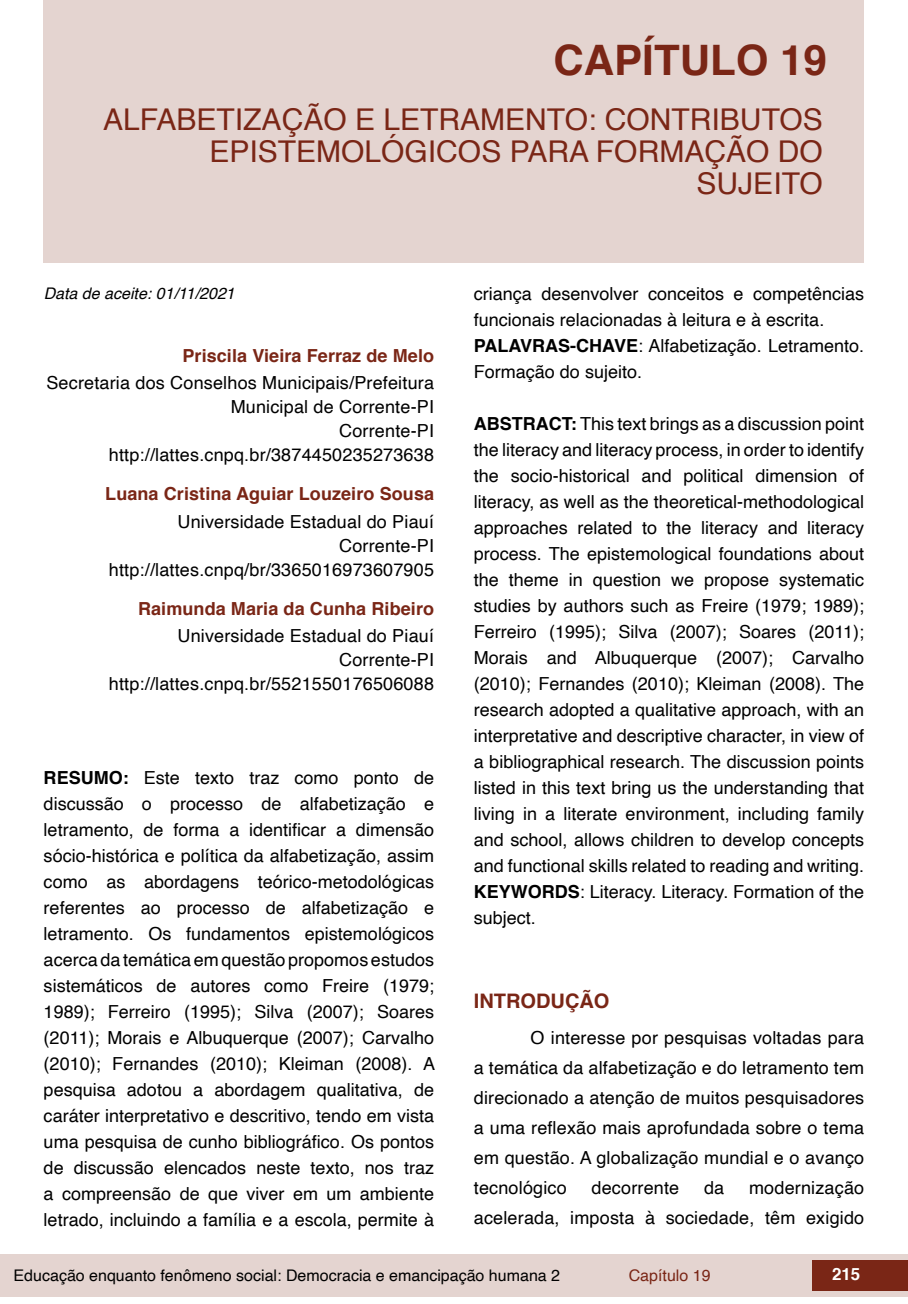
<style>
.page{position:relative;width:908px;height:1304px;background:#fff}
.page>*{position:absolute;margin:0;border:0;box-sizing:border-box;transform-origin:0 0}
.t1{font:700 42px "Helvetica";color:#7a2616}
.t2{font:30px/32px "Helvetica";color:#7a2616;text-align:right}
.t3{font:700 20px "Helvetica";color:#7a2616}
.t4{font:18px/26px "Helvetica";letter-spacing:.01em;color:#000;text-align:right}
.t5{font:700 18px "Helvetica";letter-spacing:.005em;color:#7a2616}
.t6{font:700 16.8px "Helvetica";color:#fff}
.t7{font:16px "Helvetica";color:#000}
.t8{font:italic 16px "Helvetica";color:#000}
.t9{font:16px "Helvetica";color:#7a2616}
.s1{font-weight:700}
</style>
<div class="page">
<div style="left:0;top:1254px;width:906px;height:43px;background:#e4d4d0"></div>
<div style="left:812px;top:1261px;width:95px;height:30px;background:#7a2616"></div>
<div style="left:44px;top:0;width:819px;height:263px;background:#e4d4d0"></div>
<h1 class="t1" style="left:553px;top:26px;width:275px">CAPÍTULO 19</h1>
<h2 class="t2" style="left:103px;top:104px;width:721px">ALFABETIZAÇÃO E LETRAMENTO: CONTRIBUTOS<br>EPISTEMOLÓGICOS PARA FORMAÇÃO DO<br>SUJEITO</h2>
<p class="t8" style="left:44px;top:280px;width:192px">Data de aceite: 01/11/2021</p>
<p class="t5" style="left:182px;top:341px;width:253px">Priscila Vieira Ferraz de Melo</p>
<p class="t4" style="left:46px;top:371px;width:389px;line-height:24px">Secretaria dos Conselhos Municipais/Prefeitura Municipal de Corrente-PI<br>Corrente-PI http://lattes.cnpq.br/3874450235273638</p>
<p class="t5" style="left:105px;top:479px;width:330px">Luana Cristina Aguiar Louzeiro Sousa</p>
<p class="t4" style="left:109px;top:510px;width:326px;line-height:24px">Universidade Estadual do Piauí<br>Corrente-PI http://lattes.cnpq/br/3365016973607905</p>
<p class="t5" style="left:138px;top:594px;width:297px">Raimunda Maria da Cunha Ribeiro</p>
<p class="t4" style="left:109px;top:625px;width:326px;line-height:24px">Universidade Estadual do Piauí<br>Corrente-PI http://lattes.cnpq.br/5521550176506088</p>
<p class="t4" style="left:44px;top:766px;width:393px;text-align:justify"><span class="s1">RESUMO:</span> Este texto traz como ponto de discussão o processo de alfabetização e letramento, de forma a identificar a dimensão sócio-histórica e política da alfabetização, assim como as abordagens teórico-metodológicas referentes ao processo de alfabetização e letramento. Os fundamentos epistemológicos acerca da temática em questão propomos estudos sistemáticos de autores como Freire (1979; 1989); Ferreiro (1995); Silva (2007); Soares (2011); Morais e Albuquerque (2007); Carvalho (2010); Fernandes (2010); Kleiman (2008). A pesquisa adotou a abordagem qualitativa, de caráter interpretativo e descritivo, tendo em vista uma pesquisa de cunho bibliográfico. Os pontos de discussão elencados neste texto, nos traz a compreensão de que viver em um ambiente letrado, incluindo a família e a escola, permite à</p>
<p class="t4" style="left:473px;top:281px;width:392px;text-align:left">criança desenvolver conceitos e competências funcionais relacionadas à leitura e à escrita.<br><span class="s1">PALAVRAS-CHAVE</span>: Alfabetização. Letramento.<br>Formação do sujeito.</p>
<p class="t4" style="left:473px;top:411px;width:392px;text-align:justify"><span class="s1">ABSTRACT:</span> This text brings as a discussion point the literacy and literacy process, in order to identify the socio-historical and political dimension of literacy, as well as the theoretical-methodological approaches related to the literacy and literacy process. The epistemological foundations about the theme in question we propose systematic studies by authors such as Freire (1979; 1989); Ferreiro (1995); Silva (2007); Soares (2011); Morais and Albuquerque (2007); Carvalho (2010); Fernandes (2010); Kleiman (2008). The research adopted a qualitative approach, with an interpretative and descriptive character, in view of a bibliographical research. The discussion points listed in this text bring us the understanding that living in a literate environment, including family and school, allows children to develop concepts and functional skills related to reading and writing.<br><span class="s1">KEYWORDS</span>: Literacy. Literacy. Formation of the subject.</p>
<p class="t3" style="left:473px;top:985px;width:137px">INTRODUÇÃO</p>
<p class="t4" style="left:473px;top:1023px;width:392px;line-height:30px;text-align:justify;text-indent:57px">O interesse por pesquisas voltadas para a temática da alfabetização e do letramento tem direcionado a atenção de muitos pesquisadores a uma reflexão mais aprofundada sobre o tema em questão. A globalização mundial e o avanço tecnológico</p>
<p class="t4" style="left:473px;top:1173px;width:392px;line-height:30px">modernização<br>acelerada, imposta à sociedade, têm exigido</p>
<p class="t4" style="left:591px;top:1175px;width:89px">decorrente</p>
<p class="t4" style="left:703px;top:1175px;width:22px">da</p>
<p class="t7" style="left:14px;top:1263px;width:548px">Educação enquanto fenômeno social: Democracia e emancipação humana 2</p>
<p class="t9" style="left:628px;top:1263px;width:83px">Capítulo 19</p>
<p class="t6" style="left:831px;top:1261px;width:30px">215</p>
</div>
